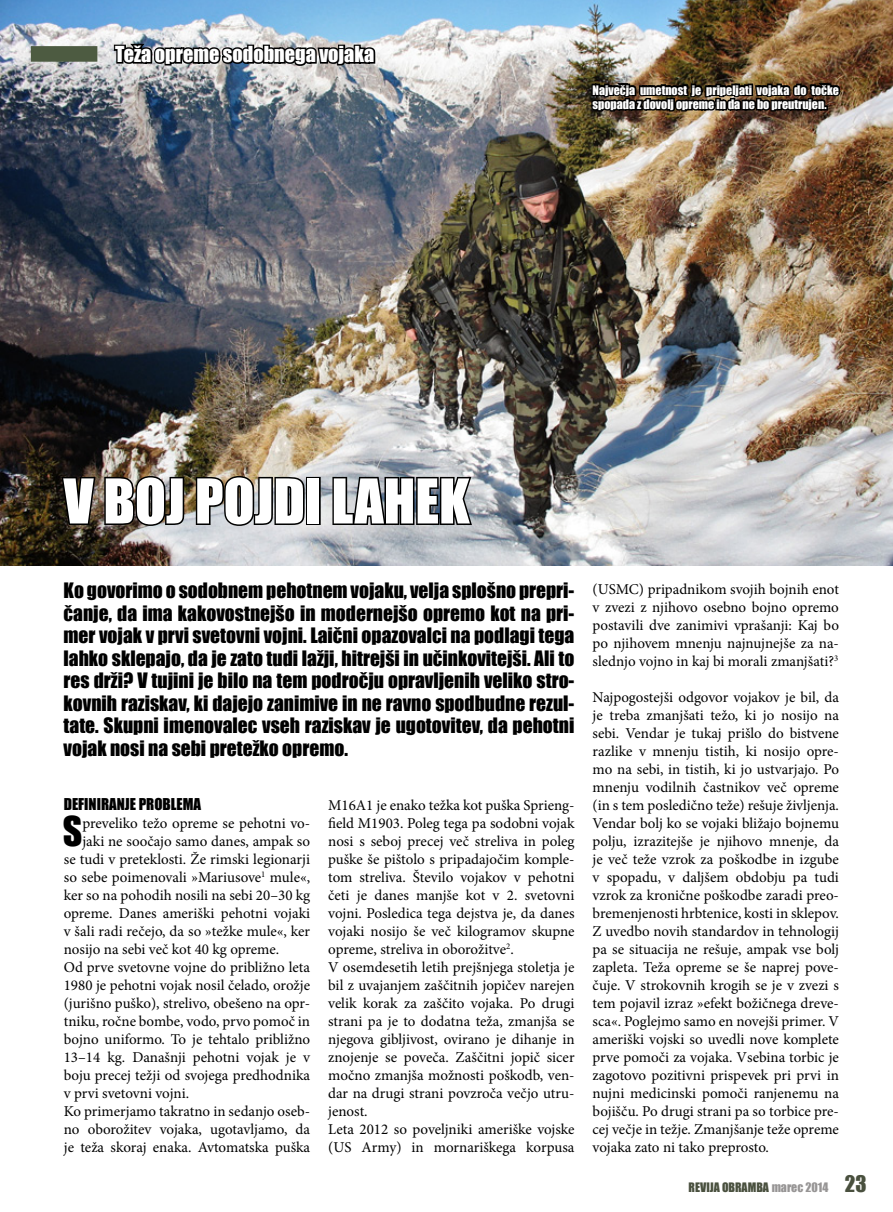
<style>
.page{position:relative;width:893px;height:1212px;background:#fff}
.page>*{position:absolute;margin:0;border:0;box-sizing:border-box;transform-origin:0 0}
.t1{font:57px "Impact";color:#fff}
.t2{font:37.8px "Impact";color:#000}
.t3{font:20.25px "Impact";color:#fff}
.t4{font:19.5px/22.5px "Impact";color:#000;text-align:justify}
.t5{font:15px/18px "Minion Pro";color:#000;text-align:justify}
.t6{font:15px "Impact";color:#000}
.t7{font:12px/14.4px "Impact";color:#fff}
.t8{font:12px "Impact";color:#49503e}
.s1{color:#979595}
.s2{font-size:21px}
</style>
<div class="page">
<img style="left:0;top:0;width:893px;height:566px">
<img style="left:112px;top:29px;width:265px;height:54px">
<div style="left:31px;top:46px;width:66px;height:16px;background:#4d5b41;border:2px solid #4d5b41"></div>
<svg style="left:60px;top:475px;width:37px;height:77px;background:#31291f"></svg>
<img style="left:103px;top:474px;width:83px;height:54px">
<img style="left:194px;top:474px;width:113px;height:54px">
<div style="left:306px;top:477px;width:15px;height:48px;border:3px solid #000"></div>
<svg style="left:331px;top:461px;width:143px;height:65px;background:#797f85"></svg>
<img style="left:589px;top:63px;width:253px;height:96px">
<h3 class="t3" style="left:115px;top:38px;width:261px">Teža opreme sodobnega vojaka</h3>
<p class="t7" style="left:593px;top:82px;width:248px">Največja umetnost je pripeljati vojaka do točke spopada z dovolj opreme in da ne bo preutrujen.</p>
<h1 class="t1" style="left:64px;top:457px;width:295px">V BOJ POJDILAHE</h1>
<h1 class="t1" style="left:439px;top:457px;width:32px">K</h1>
<p class="t4" style="left:64px;top:579px;width:512px">Ko govorimo o sodobnem pehotnem vojaku, velja splošno prepri&shy;čanje, da ima kakovostnejšo in modernejšo opremo kot na pri&shy;mer vojak v prvi svetovni vojni. Laični opazovalci na podlagi tega lahko sklepajo, da je zato tudi lažji, hitrejši in učinkovitejši. Ali to res drži? V tujini je bilo na tem področju opravljenih veliko stro&shy;kovnih raziskav, ki dajejo zanimive in ne ravno spodbudne rezul&shy;tate. Skupni imenovalec vseh raziskav je ugotovitev, da pehotni vojak nosi na sebi pretežko opremo.</p>
<p class="t6" style="left:64px;top:792px;width:139px">Definiranje problema</p>
<h2 class="t2" style="left:63px;top:802px;width:19px">S</h2>
<p class="t5" style="left:82px;top:814px;width:229px">preveliko težo opreme se pehotni vo-</p>
<p class="t5" style="left:82px;top:832px;width:229px">jaki ne soočajo samo danes, ampak so</p>
<p class="t5" style="left:64px;top:850px;width:248px">se tudi v preteklosti. Že rimski legionarji</p>
<p class="t5" style="left:64px;top:868px;width:248px">so sebe poimenovali »Mariusove<sup>1</sup> mule«,</p>
<p class="t5" style="left:64px;top:886px;width:248px">ker so na pohodih nosili na sebi 20–30 kg</p>
<p class="t5" style="left:64px;top:904px;width:248px">opreme. Danes ameriški pehotni vojaki</p>
<p class="t5" style="left:64px;top:922px;width:248px">v šali radi rečejo, da so »težke mule«, ker</p>
<p class="t5" style="left:64px;top:940px;width:217px">nosijo na sebi več kot 40 kg opreme.</p>
<p class="t5" style="left:64px;top:958px;width:248px">Od prve svetovne vojne do približno leta</p>
<p class="t5" style="left:64px;top:976px;width:248px">1980 je pehotni vojak nosil čelado, orožje</p>
<p class="t5" style="left:64px;top:994px;width:248px">(jurišno puško), strelivo, obešeno na opr-</p>
<p class="t5" style="left:64px;top:1012px;width:248px">tniku, ročne bombe, vodo, prvo pomoč in</p>
<p class="t5" style="left:64px;top:1030px;width:248px">bojno uniformo. To je tehtalo približno</p>
<p class="t5" style="left:64px;top:1048px;width:248px">13–14 kg. Današnji pehotni vojak je v</p>
<p class="t5" style="left:64px;top:1066px;width:248px">boju precej težji od svojega predhodnika</p>
<p class="t5" style="left:64px;top:1084px;width:127px">v prvi svetovni vojni.</p>
<p class="t5" style="left:64px;top:1102px;width:248px">Ko primerjamo takratno in sedanjo oseb-</p>
<p class="t5" style="left:64px;top:1120px;width:248px">no oborožitev vojaka, ugotavljamo, da</p>
<p class="t5" style="left:64px;top:1138px;width:248px">je teža skoraj enaka. Avtomatska puška</p>
<p class="t5" style="left:328px;top:796px;width:248px;text-align:left">M16A1 je enako težka kot puška Sprieng&shy;field M1903. Poleg tega pa sodobni vojak nosi s seboj precej več streliva in poleg puške še pištolo s pripadajočim komple&shy;tom streliva. Število vojakov v pehotni četi je danes manjše kot v 2. svetovni vojni. Posledica tega dejstva je, da danes vojaki nosijo še več kilogramov skupne opreme, streliva in oborožitve<sup>2</sup>.<br>V osemdesetih letih prejšnjega stoletja je bil z uvajanjem zaščitnih jopičev narejen velik korak za zaščito vojaka. Po drugi strani pa je to dodatna teža, zmanjša se njegova gibljivost, ovirano je dihanje in znojenje se poveča. Zaščitni jopič sicer močno zmanjša možnosti poškodb, ven&shy;dar na drugi strani povzroča večjo utru&shy;jenost.<br>Leta 2012 so poveljniki ameriške vojske (US Army) in mornariškega korpusa</p>
<p class="t5" style="left:593px;top:580px;width:248px">(USMC) pripadnikom svojih bojnih enot v zvezi z njihovo osebno bojno opremo postavili dve zanimivi vprašanji: Kaj bo po njihovem mnenju najnujnejše za na&shy;slednjo vojno in kaj bi morali zmanjšati?<sup>3</sup></p>
<p class="t5" style="left:593px;top:688px;width:248px">Najpogostejši odgovor vojakov je bil, da je treba zmanjšati težo, ki jo nosijo na sebi. Vendar je tukaj prišlo do bistvene razlike v mnenju tistih, ki nosijo opre&shy;mo na sebi, in tistih, ki jo ustvarjajo. Po mnenju vodilnih častnikov več opreme (in s tem posledično teže) rešuje življenja.<br>Vendar bolj ko se vojaki bližajo bojnemu polju, izrazitejše je njihovo mnenje, da je več teže vzrok za poškodbe in izgube v spopadu, v daljšem obdobju pa tudi vzrok za kronične poškodbe zaradi preo&shy;bremenjenosti hrbtenice, kosti in sklepov.<br>Z uvedbo novih standardov in tehnologij pa se situacija ne rešuje, ampak vse bolj zapleta. Teža opreme se še naprej pove&shy;čuje. V strokovnih krogih se je v zvezi s tem pojavil izraz »efekt božičnega dreve&shy;sca«. Poglejmo samo en novejši primer. V ameriški vojski so uvedli nove komplete prve pomoči za vojaka. Vsebina torbic je zagotovo pozitivni prispevek pri prvi in nujni medicinski pomoči ranjenemu na bojišču. Po drugi strani pa so torbice pre&shy;cej večje in težje. Zmanjšanje teže opreme vojaka zato ni tako preprosto.</p>
<p class="t8" style="left:689px;top:1178px;width:179px">revija OBRAMBA <span class="s1">marec 2014</span> <span class="s2">23</span></p>
</div>
